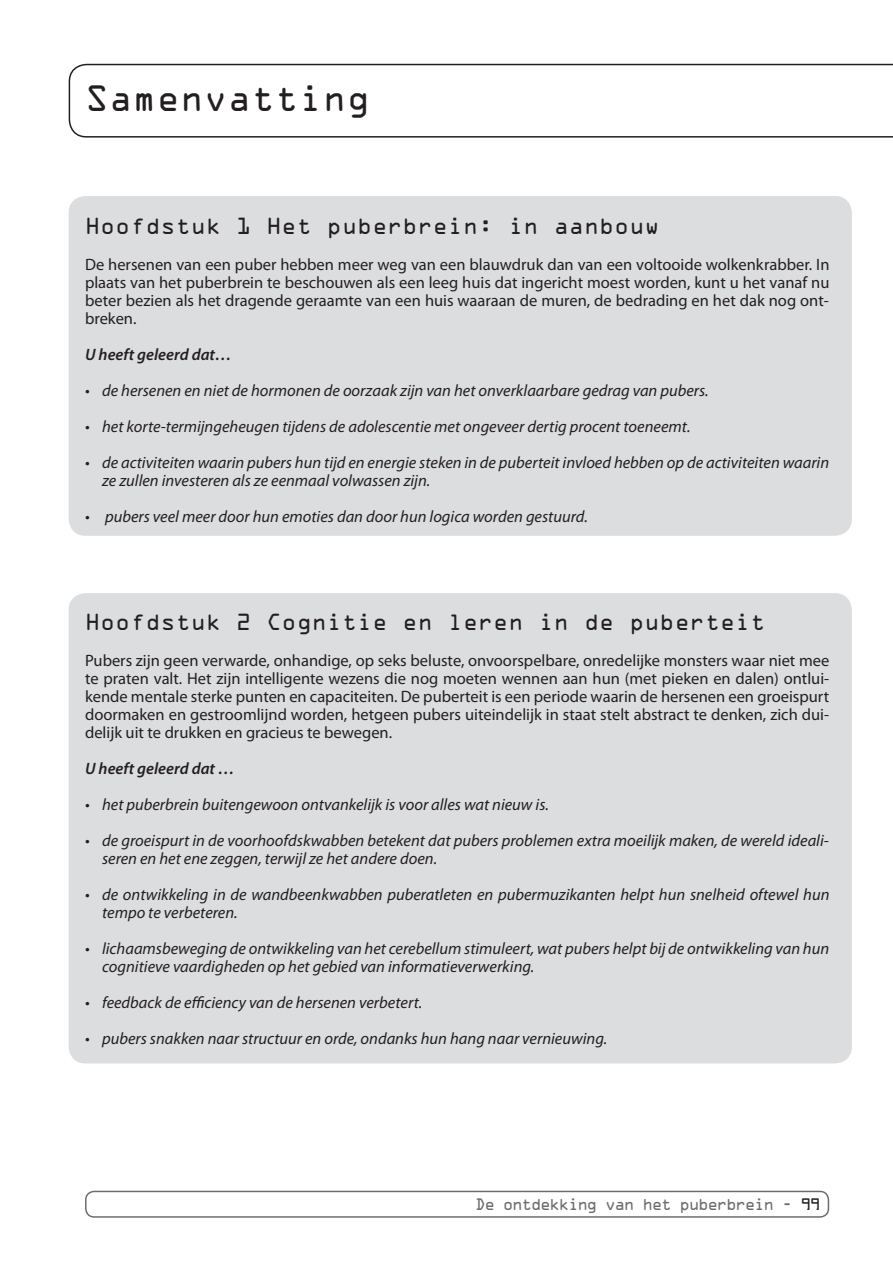
<style>
.page{position:relative;width:893px;height:1263px;background:#fff}
.page>*{position:absolute;margin:0;border:0;box-sizing:border-box;transform-origin:0 0}
.t1{font:33px "OCRA Std";color:#231f20}
.t2{font:21px "OCRA Std";color:#231f20}
.t3{font:italic 16.5px/18px "Myriad Pro";color:#231f20}
.t4{font:16.5px/18px "Myriad Pro";color:#231f20;text-align:justify}
.t5{font:italic 600 16.5px "Myriad Pro";color:#231f20}
.t6{font:15px "OCRA Std";letter-spacing:-.1em;color:#6c6d70}
.s1{color:#231f20}
</style>
<div class="page">
<div style="left:85px;top:1191px;width:744px;height:27px;border:2px solid #6c6d70;border-radius:9px"></div>
<svg style="left:69px;top:64px;width:824px;height:74px"></svg>
<div style="left:69px;top:196px;width:783px;height:340px;background:#dcdddf;border-radius:17px"></div>
<div style="left:69px;top:593px;width:783px;height:470px;background:#dcdddf;border-radius:17px"></div>
<h1 class="t1" style="left:85px;top:86px;width:287px">Samenvatting</h1>
<p class="t2" style="left:85px;top:218px;width:576px">Hoofdstuk 1 Het puberbrein: in aanbouw</p>
<p class="t4" style="left:85px;top:257px;width:746px">De hersenen van een puber hebben meer weg van een blauwdruk dan van een voltooide wolkenkrabber. In plaats van het puberbrein te beschouwen als een leeg huis dat ingericht moest worden, kunt u het vanaf nu beter bezien als het dragende geraamte van een huis waaraan de muren, de bedrading en het dak nog ont&shy;breken.</p>
<p class="t5" style="left:85px;top:348px;width:148px">U heeft geleerd dat…</p>
<p class="t3" style="left:85px;top:383px;width:625px">• de hersenen en niet de hormonen de oorzaak zijn van het onverklaarbare gedrag van pubers.</p>
<p class="t3" style="left:85px;top:419px;width:607px">• het korte-termijngeheugen tijdens de adolescentie met ongeveer dertig procent toeneemt.</p>
<p class="t3" style="left:102px;top:455px;width:729px;text-indent:-17px">• de activiteiten waarin pubers hun tijd en energie steken in de puberteit invloed hebben op de activiteiten waarin ze zullen investeren als ze eenmaal volwassen zijn.</p>
<p class="t3" style="left:85px;top:509px;width:504px">• pubers veel meer door hun emoties dan door hun logica worden gestuurd.</p>
<p class="t2" style="left:85px;top:614px;width:682px">Hoofdstuk 2 Cognitie en leren in de puberteit</p>
<p class="t4" style="left:85px;top:653px;width:746px">Pubers zijn geen verwarde, onhandige, op seks beluste, onvoorspelbare, onredelijke monsters waar niet mee te praten valt. Het zijn intelligente wezens die nog moeten wennen aan hun (met pieken en dalen) ontlui&shy;kende mentale sterke punten en capaciteiten. De puberteit is een periode waarin de hersenen een groeispurt doormaken en gestroomlijnd worden, hetgeen pubers uiteindelijk in staat stelt abstract te denken, zich dui&shy;delijk uit te drukken en gracieus te bewegen.</p>
<p class="t5" style="left:85px;top:762px;width:151px">U heeft geleerd dat …</p>
<p class="t3" style="left:85px;top:797px;width:465px">• het puberbrein buitengewoon ontvankelijk is voor alles wat nieuw is.</p>
<p class="t3" style="left:102px;top:833px;width:728px;text-indent:-17px">• de groeispurt in de voorhoofdskwabben betekent dat pubers problemen extra moeilijk maken, de wereld ideali&shy;seren en het ene zeggen, terwijl ze het andere doen.</p>
<p class="t3" style="left:102px;top:887px;width:729px;text-indent:-17px">• de ontwikkeling in de wandbeenkwabben puberatleten en pubermuzikanten helpt hun snelheid oftewel hun tempo te verbeteren.</p>
<p class="t3" style="left:102px;top:941px;width:729px;text-indent:-17px">• lichaamsbeweging de ontwikkeling van het cerebellum stimuleert, wat pubers helpt bij de ontwikkeling van hun cognitieve vaardigheden op het gebied van informatieverwerking.</p>
<p class="t3" style="left:85px;top:995px;width:339px">• feedback de efficiency van de hersenen verbetert.</p>
<p class="t3" style="left:85px;top:1031px;width:524px">• pubers snakken naar structuur en orde, ondanks hun hang naar vernieuwing.</p>
<p class="t6" style="left:475px;top:1198px;width:347px">De ontdekking van het puberbrein - <span class="s1">99</span></p>
</div>
